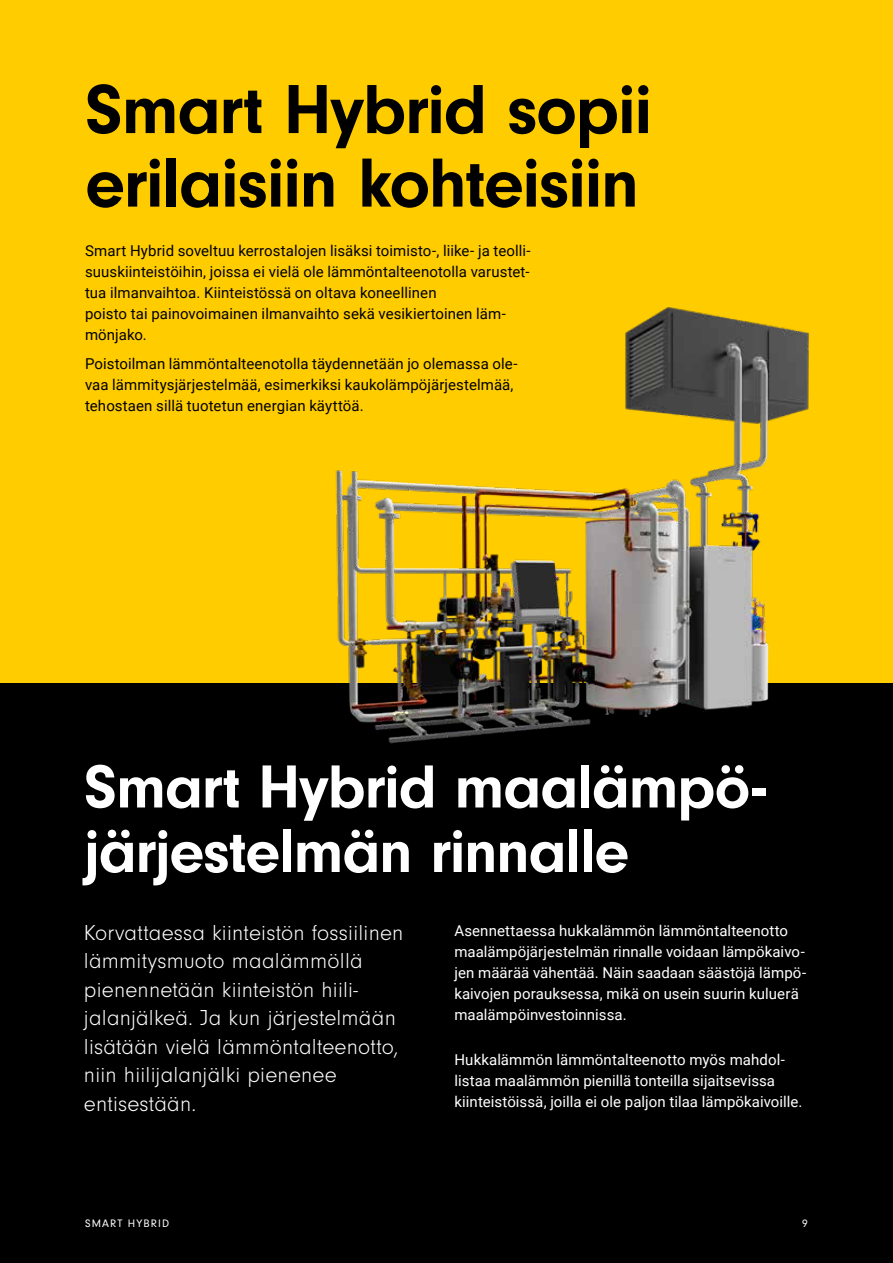
<style>
.page{position:relative;width:893px;height:1263px;background:#fff}
.page>*{position:absolute;margin:0;border:0;box-sizing:border-box;transform-origin:0 0}
.t1{font:700 72px/73.5px "Neuzeit Gro";letter-spacing:-.02em;color:#000}
.t2{font:700 63px/64.5px "Neuzeit Gro";letter-spacing:-.02em;color:#fff}
.t3{font:300 22.5px/28.5px "Neuzeit Gro";letter-spacing:.01em;color:#fff}
.t4{font:15px/21px "Roboto";letter-spacing:.005em;color:#000}
.t5{font:15px/21px "Roboto";letter-spacing:.005em;color:#fff}
.t6{font:11.25px "Neuzeit Gro";letter-spacing:.1em;color:#fff}
</style>
<div class="page">
<div style="left:0;top:0;width:893px;height:684px;background:#fc0"></div>
<div style="left:0;top:684px;width:893px;height:579px;background:#000"></div>
<img style="left:260px;top:307px;width:603px;height:437px">
<h1 class="t1" style="left:85px;top:73px;width:569px">Smart Hybrid sopii erilaisiin kohteisiin</h1>
<p class="t4" style="left:85px;top:239px;width:447px">Smart Hybrid soveltuu kerrostalojen lisäksi toimisto-, liike- ja teolli&shy;suuskiinteistöihin, joissa ei vielä ole lämmöntalteenotolla varustet&shy;tua ilmanvaihtoa. Kiinteistössä on oltava koneellinen<br>poisto tai painovoimainen ilmanvaihto sekä vesikiertoinen läm&shy;mönjako.</p>
<p class="t4" style="left:85px;top:353px;width:434px">Poistoilman lämmöntalteenotolla täydennetään jo olemassa ole&shy;vaa lämmitysjärjestelmää, esimerkiksi kaukolämpöjärjestelmää, tehostaen sillä tuotetun energian käyttöä.</p>
<h2 class="t2" style="left:84px;top:755px;width:683px">Smart Hybrid maalämpö‑ järjestelmän rinnalle</h2>
<h3 class="t3" style="left:84px;top:919px;width:321px">Korvattaessa kiinteistön fossiilinen lämmitysmuoto maalämmöllä pienennetään kiinteistön hiili&shy;jalanjälkeä. Ja kun järjestelmään lisätään vielä lämmöntalteenotto, niin hiilijalanjälki pienenee entisestään.</h3>
<p class="t5" style="left:454px;top:920px;width:353px">Asennettaessa hukkalämmön lämmöntalteenotto maalämpöjärjestelmän rinnalle voidaan lämpökaivo&shy;jen määrää vähentää. Näin saadaan säästöjä lämpö&shy;kaivojen porauksessa, mikä on usein suurin kuluerä maalämpöinvestoinnissa.</p>
<p class="t5" style="left:454px;top:1048px;width:350px">Hukkalämmön lämmöntalteenotto myös mahdol&shy;listaa maalämmön pienillä tonteilla sijaitsevissa kiinteistöissä, joilla ei ole paljon tilaa lämpökaivoille.</p>
<p class="t6" style="left:85px;top:1217px;width:86px">SMART HYBRID</p>
<p class="t6" style="left:802px;top:1217px;width:7px">9</p>
</div>
